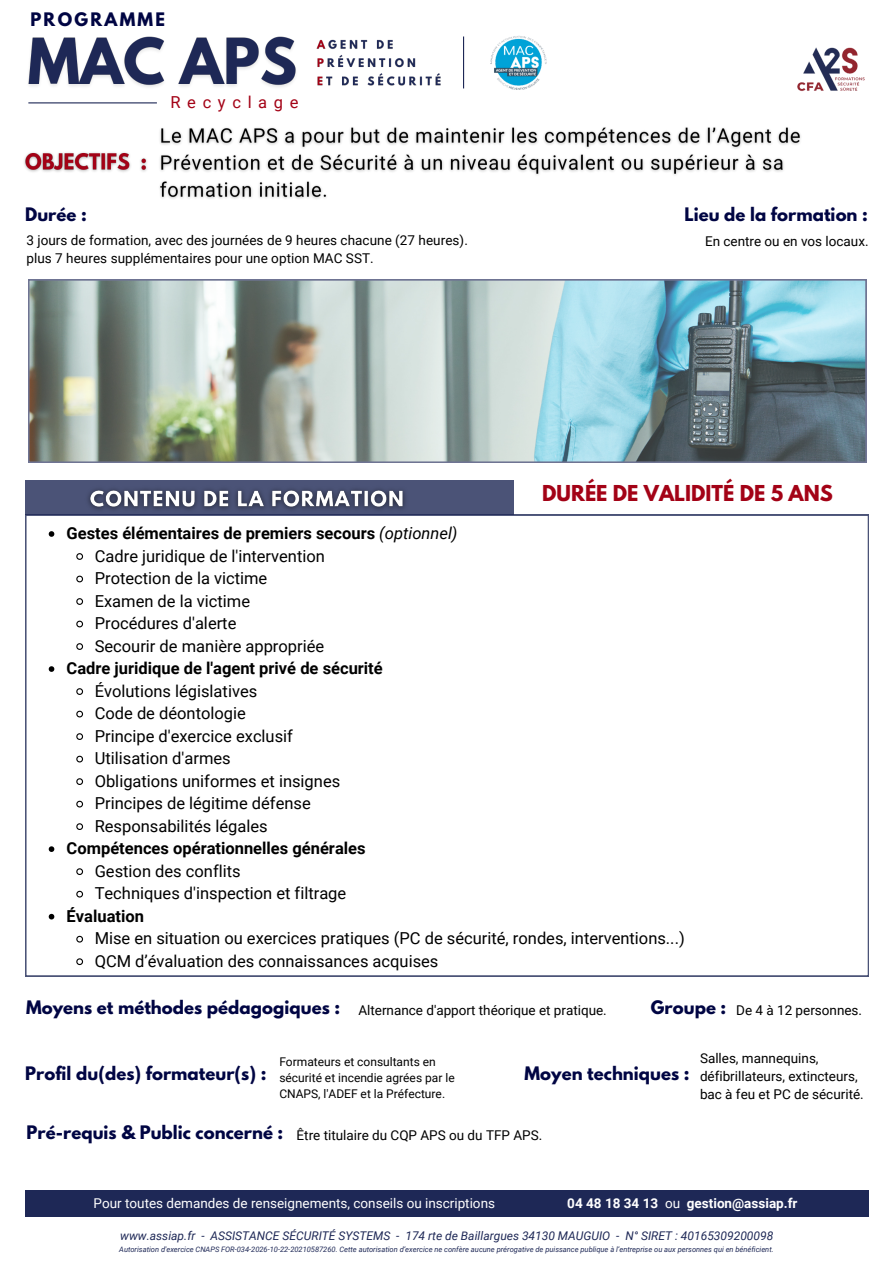
<style>
.page{position:relative;width:894px;height:1264px;background:#fff}
.page>*{position:absolute;margin:0;border:0;box-sizing:border-box;transform-origin:0 0}
.t1{font:700 19.5px "League Spartan";color:#a30216}
.t2{font:16.5px "Roboto";color:#000}
.t3{font:700 16.5px "Roboto";color:#000}
.t4{font:700 16.5px "League Spartan";letter-spacing:.005em;color:#000543}
.t5{font:700 16.5px "League Spartan";letter-spacing:.14em;color:#000543}
.t6{font:16.5px "Roboto";letter-spacing:.405em;color:#a30216}
.t7{font:13.5px/18px "Roboto";color:#000}
.t8{font:13.5px "Roboto";color:#fff}
.t9{font:700 13.5px "Roboto";color:#fff}
.t10{font:italic 12px "Roboto";color:#1e2856}
.t11{font:12px/16px "Roboto";color:#000}
.t12{font:italic 7.5px "Roboto";color:#1e2856}
.s1{font-weight:400;font-style:italic}
.s2{font-weight:400}
</style>
<div class="page">
<img style="left:28px;top:36px;width:268px;height:68px">
<img style="left:316px;top:39px;width:125px;height:47px">
<hr style="left:463px;top:36px;width:1px;height:52px;background:#1e2856">
<hr style="left:28px;top:102px;width:129px;height:1px;background:#1e2856">
<img style="left:797px;top:47px;width:68px;height:44px">
<svg style="left:25px;top:515px;width:843px;height:461px"></svg>
<div style="left:25px;top:480px;width:488px;height:35px;background:#4b5377"></div>
<div style="left:25px;top:1190px;width:843px;height:26px;background:#1e2856"></div>
<img style="left:24px;top:152px;width:123px;height:20px">
<img style="left:80px;top:489px;width:332px;height:29px">
<img style="left:159px;top:127px;width:642px;height:72px">
<svg style="left:49px;top:531px;width:5px;height:6px"></svg>
<svg style="left:75px;top:552px;width:9px;height:8px"></svg>
<svg style="left:75px;top:575px;width:9px;height:8px"></svg>
<svg style="left:75px;top:597px;width:9px;height:8px"></svg>
<svg style="left:75px;top:620px;width:9px;height:8px"></svg>
<svg style="left:75px;top:642px;width:9px;height:8px"></svg>
<svg style="left:49px;top:666px;width:5px;height:6px"></svg>
<svg style="left:75px;top:687px;width:9px;height:8px"></svg>
<svg style="left:75px;top:710px;width:9px;height:8px"></svg>
<svg style="left:75px;top:732px;width:9px;height:8px"></svg>
<svg style="left:75px;top:755px;width:9px;height:8px"></svg>
<svg style="left:75px;top:777px;width:9px;height:8px"></svg>
<svg style="left:75px;top:800px;width:9px;height:8px"></svg>
<svg style="left:75px;top:822px;width:9px;height:8px"></svg>
<svg style="left:49px;top:846px;width:5px;height:6px"></svg>
<svg style="left:75px;top:867px;width:9px;height:8px"></svg>
<svg style="left:75px;top:890px;width:9px;height:8px"></svg>
<svg style="left:49px;top:913px;width:5px;height:6px"></svg>
<svg style="left:75px;top:935px;width:9px;height:8px"></svg>
<svg style="left:75px;top:957px;width:9px;height:8px"></svg>
<img style="left:28px;top:279px;width:837px;height:183px">
<img style="left:490px;top:35px;width:57px;height:54px">
<p class="t5" style="left:30px;top:11px;width:136px">PROGRAMME</p>
<p class="t6" style="left:170px;top:93px;width:129px">Recyclage</p>
<h5 class="t4" style="left:25px;top:206px;width:63px">Durée :</h5>
<h5 class="t7" style="left:26px;top:231px;width:443px">3 jours de formation, avec des journées de 9 heures chacune (27 heures).</h5>
<p class="t7" style="left:26px;top:249px;width:348px">plus 7 heures supplémentaires pour une option MAC SST.</p>
<p class="t4" style="left:684px;top:206px;width:185px">Lieu de la formation :</p>
<p class="t7" style="left:704px;top:233px;width:165px">En centre ou en vos locaux.</p>
<p class="t1" style="left:542px;top:483px;width:292px">DURÉE DE VALIDITÉ DE 5 ANS</p>
<p class="t3" style="left:67px;top:523px;width:392px">Gestes élémentaires de premiers secours <span class="s1">(optionnel)</span></p>
<p class="t2" style="left:95px;top:546px;width:232px">Cadre juridique de l'intervention</p>
<p class="t2" style="left:95px;top:568px;width:174px">Protection de la victime</p>
<p class="t2" style="left:95px;top:591px;width:157px">Examen de la victime</p>
<p class="t2" style="left:95px;top:613px;width:143px">Procédures d'alerte</p>
<p class="t2" style="left:95px;top:636px;width:231px">Secourir de manière appropriée</p>
<h5 class="t3" style="left:67px;top:658px;width:317px">Cadre juridique de l'agent privé de sécurité</h5>
<p class="t2" style="left:95px;top:681px;width:164px">Évolutions législatives</p>
<h5 class="t2" style="left:95px;top:703px;width:153px">Code de déontologie</h5>
<p class="t2" style="left:95px;top:726px;width:200px">Principe d'exercice exclusif</p>
<p class="t2" style="left:95px;top:748px;width:137px">Utilisation d'armes</p>
<p class="t2" style="left:95px;top:771px;width:247px">Obligations uniformes et insignes</p>
<h5 class="t2" style="left:95px;top:793px;width:217px">Principes de légitime défense</h5>
<p class="t2" style="left:95px;top:816px;width:174px">Responsabilités légales</p>
<h5 class="t3" style="left:67px;top:838px;width:300px">Compétences opérationnelles générales</h5>
<h5 class="t2" style="left:95px;top:861px;width:147px">Gestion des conflits</h5>
<p class="t2" style="left:95px;top:883px;width:253px">Techniques d'inspection et filtrage</p>
<p class="t3" style="left:67px;top:906px;width:79px">Évaluation</p>
<p class="t2" style="left:95px;top:928px;width:591px">Mise en situation ou exercices pratiques (PC de sécurité, rondes, interventions...)</p>
<p class="t2" style="left:95px;top:951px;width:345px">QCM d’évaluation des connaissances acquises</p>
<p class="t4" style="left:26px;top:999px;width:315px">Moyens et méthodes pédagogiques :</p>
<p class="t7" style="left:358px;top:1001px;width:250px">Alternance d'apport théorique et pratique.</p>
<p class="t4" style="left:650px;top:999px;width:77px">Groupe :</p>
<p class="t7" style="left:736px;top:1001px;width:127px">De 4 à 12 personnes.</p>
<p class="t4" style="left:25px;top:1065px;width:243px">Profil du(des) formateur(s) :</p>
<p class="t11" style="left:279px;top:1053px;width:158px">Formateurs et consultants en</p>
<p class="t11" style="left:279px;top:1069px;width:177px">sécurité et incendie agrées par le<br>CNAPS, l'ADEF et la Préfecture.</p>
<p class="t4" style="left:524px;top:1064px;width:166px">Moyen techniques :</p>
<p class="t4" style="left:26px;top:1124px;width:258px">Pré-requis &amp; Public concerné :</p>
<h2 class="t7" style="left:296px;top:1126px;width:247px">Être titulaire du CQP APS ou du TFP APS.</h2>
<p class="t7" style="left:699px;top:1049px;width:165px">Salles, mannequins, défibrillateurs, extincteurs, bac à feu et PC de sécurité.</p>
<p class="t8" style="left:93px;top:1195px;width:403px">Pour toutes demandes de renseignements, conseils ou inscriptions</p>
<h6 class="t9" style="left:567px;top:1195px;width:114px">04 48 18 34 13 <span class="s2">ou</span></h6>
<p class="t9" style="left:686px;top:1195px;width:112px">gestion@assiap.fr</p>
<p class="t10" style="left:120px;top:1228px;width:654px">www.assiap.fr - ASSISTANCE SÉCURITÉ SYSTEMS - 174 rte de Baillargues 34130 MAUGUIO - N° SIRET : 40165309200098</p>
<p class="t12" style="left:119px;top:1245px;width:655px">Autorisation d'exercice CNAPS FOR-034-2026-10-22-20210587260. Cette autorisation d’exercice ne confère aucune prérogative de puissance publique à l’entreprise ou aux personnes qui en bénéficient.</p>
</div>
